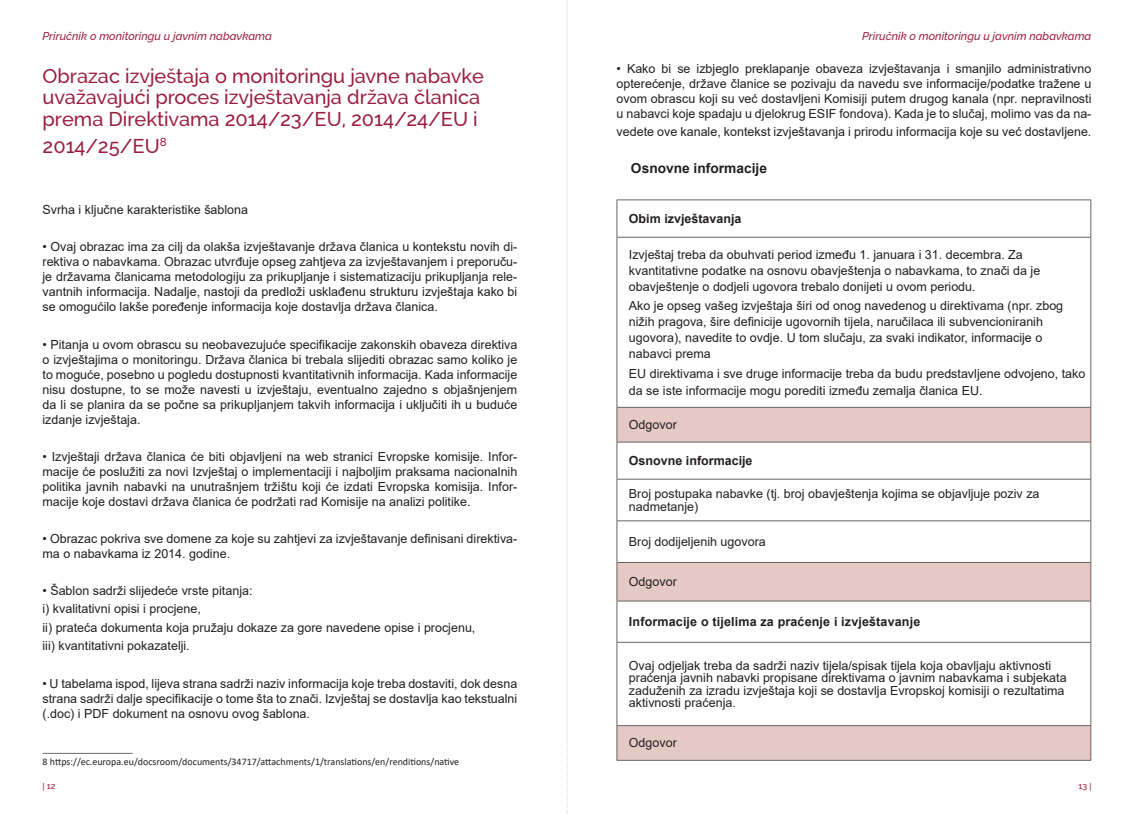
<style>
.page{position:relative;width:1134px;height:815px;background:#fff}
.page>*{position:absolute;margin:0;border:0;box-sizing:border-box;transform-origin:0 0}
.t1{font:500 20px/21.6px "Raleway";color:#9b1e3f}
.t2{font:700 13.75px "Arial";color:#231f20}
.t3{font:12.5px/15px "Arial";color:#231f20}
.t4{font:700 12.5px "Arial";letter-spacing:.015em;color:#231f20}
.t5{font:italic 500 11.25px "Raleway";color:#9b1e3f}
.t6{font:10px "Calibri";color:#231f20}
.t7{font:500 8.75px "Raleway";color:#9b1e3f}
</style>
<div class="page">
<svg style="left:566px;top:1px;width:2px;height:813px"></svg>
<hr style="left:43px;top:753px;width:90px;height:1px;background:#6c6d70">
<svg style="left:618px;top:408px;width:472px;height:352px"></svg>
<hr style="left:617px;top:200px;width:474px;height:1px;background:#6b6360">
<hr style="left:617px;top:200px;width:1px;height:37px;background:#6b6360">
<hr style="left:1090px;top:200px;width:1px;height:37px;background:#6b6360">
<hr style="left:617px;top:237px;width:474px;height:1px;background:#6b6360">
<hr style="left:617px;top:238px;width:1px;height:169px;background:#6b6360">
<hr style="left:1090px;top:238px;width:1px;height:169px;background:#6b6360">
<hr style="left:617px;top:442px;width:1px;height:37px;background:#6b6360">
<hr style="left:1090px;top:442px;width:1px;height:37px;background:#6b6360">
<hr style="left:617px;top:479px;width:474px;height:1px;background:#6b6360">
<hr style="left:617px;top:479px;width:1px;height:42px;background:#6b6360">
<hr style="left:1090px;top:479px;width:1px;height:42px;background:#6b6360">
<hr style="left:617px;top:521px;width:474px;height:1px;background:#6b6360">
<hr style="left:617px;top:521px;width:1px;height:41px;background:#6b6360">
<hr style="left:1090px;top:521px;width:1px;height:41px;background:#6b6360">
<hr style="left:617px;top:601px;width:1px;height:41px;background:#6b6360">
<hr style="left:1090px;top:601px;width:1px;height:41px;background:#6b6360">
<hr style="left:617px;top:642px;width:474px;height:1px;background:#6b6360">
<hr style="left:617px;top:643px;width:1px;height:82px;background:#6b6360">
<hr style="left:1090px;top:643px;width:1px;height:82px;background:#6b6360">
<hr style="left:617px;top:407px;width:474px;height:1px;background:#6b6360">
<hr style="left:617px;top:408px;width:1px;height:34px;background:#6b6360">
<hr style="left:1090px;top:408px;width:1px;height:34px;background:#6b6360">
<hr style="left:617px;top:442px;width:474px;height:1px;background:#6b6360">
<hr style="left:617px;top:562px;width:474px;height:1px;background:#6b6360">
<hr style="left:617px;top:563px;width:1px;height:38px;background:#6b6360">
<hr style="left:1090px;top:563px;width:1px;height:38px;background:#6b6360">
<hr style="left:617px;top:601px;width:474px;height:1px;background:#6b6360">
<hr style="left:617px;top:725px;width:474px;height:1px;background:#6b6360">
<hr style="left:617px;top:726px;width:1px;height:34px;background:#6b6360">
<hr style="left:1090px;top:726px;width:1px;height:34px;background:#6b6360">
<hr style="left:617px;top:760px;width:474px;height:1px;background:#6b6360">
<p class="t5" style="left:43px;top:29px;width:231px">Priručnik o monitoringu u javnim nabavkama</p>
<p class="t5" style="left:862px;top:29px;width:231px">Priručnik o monitoringu u javnim nabavkama</p>
<h1 class="t1" style="left:43px;top:65px;width:443px">Obrazac izvještaja o monitoringu javne nabavke uvažavajući proces izvještavanja država članica prema Direktivama 2014/23/EU, 2014/24/EU i</h1>
<h1 class="t1" style="left:43px;top:135px;width:126px">2014/25/EU<sup>8</sup></h1>
<p class="t3" style="left:43px;top:202px;width:207px">Svrha i ključne karakteristike šablona</p>
<p class="t3" style="left:43px;top:239px;width:476px;text-align:justify">• Ovaj obrazac ima za cilj da olakša izvještavanje država članica u kontekstu novih di&shy;rektiva o nabavkama. Obrazac utvrđuje opseg zahtjeva za izvještavanjem i preporuču&shy;je državama članicama metodologiju za prikupljanje i sistematizaciju prikupljanja rele&shy;vantnih informacija. Nadalje, nastoji da predloži usklađenu strukturu izvještaja kako bi se omogućilo lakše poređenje informacija koje dostavlja država članica.</p>
<p class="t3" style="left:43px;top:337px;width:476px;text-align:justify">• Pitanja u ovom obrascu su neobavezujuće specifikacije zakonskih obaveza direktiva o izvještajima o monitoringu. Država članica bi trebala slijediti obrazac samo koliko je to moguće, posebno u pogledu dostupnosti kvantitativnih informacija. Kada informacije nisu dostupne, to se može navesti u izvještaju, eventualno zajedno s objašnjenjem da li se planira da se počne sa prikupljanjem takvih informacija i uključiti ih u buduće izdanje izvještaja.</p>
<p class="t3" style="left:43px;top:449px;width:476px;text-align:justify">• Izvještaji država članica će biti objavljeni na web stranici Evropske komisije. Infor&shy;macije će poslužiti za novi Izvještaj o implementaciji i najboljim praksama nacionalnih politika javnih nabavki na unutrašnjem tržištu koji će izdati Evropska komisija. Infor&shy;macije koje dostavi država članica će podržati rad Komisije na analizi politike.</p>
<p class="t3" style="left:43px;top:531px;width:476px">• Obrazac pokriva sve domene za koje su zahtjevi za izvještavanje definisani direktiva&shy;ma o nabavkama iz 2014. godine.</p>
<p class="t3" style="left:43px;top:581px;width:434px;line-height:18.5px">• Šablon sadrži slijedeće vrste pitanja:<br>i) kvalitativni opisi i procjene,<br>ii) prateća dokumenta koja pružaju dokaze za gore navedene opise i procjenu, iii) kvantitativni pokazatelji.</p>
<p class="t3" style="left:43px;top:676px;width:476px;text-align:justify">• U tabelama ispod, lijeva strana sadrži naziv informacija koje treba dostaviti, dok desna strana sadrži dalje specifikacije o tome šta to znači. Izvještaj se dostavlja kao tekstualni (.doc) i PDF dokument na osnovu ovog šablona.</p>
<p class="t6" style="left:43px;top:755px;width:418px">8 https://ec.europa.eu/docsroom/documents/34717/attachments/1/translations/en/renditions/native</p>
<p class="t3" style="left:617px;top:61px;width:476px;text-align:justify">• Kako bi se izbjeglo preklapanje obaveza izvještavanja i smanjilo administrativno opterećenje, države članice se pozivaju da navedu sve informacije/podatke tražene u ovom obrascu koji su već dostavljeni Komisiji putem drugog kanala (npr. nepravilnosti u nabavci koje spadaju u djelokrug ESIF fondova). Kada je to slučaj, molimo vas da na-</p>
<p class="t3" style="left:617px;top:124px;width:476px">vedete ove kanale, kontekst izvještavanja i prirodu informacija koje su već dostavljene.</p>
<p class="t2" style="left:631px;top:158px;width:138px">Osnovne informacije</p>
<p class="t4" style="left:629px;top:210px;width:114px">Obim izvještavanja</p>
<p class="t3" style="left:629px;top:247px;width:413px;line-height:15.9px">Izvještaj treba da obuhvati period između 1. januara i 31. decembra. Za kvantitativne podatke na osnovu obavještenja o nabavkama, to znači da je obavještenje o dodjeli ugovora trebalo donijeti u ovom periodu.</p>
<p class="t3" style="left:629px;top:298px;width:436px;line-height:15.9px">Ako je opseg vašeg izvještaja širi od onog navedenog u direktivama (npr. zbog nižih pragova, šire definicije ugovornih tijela, naručilaca ili subvencioniranih ugovora), navedite to ovdje. U tom slučaju, za svaki indikator, informacije o nabavci prema</p>
<p class="t3" style="left:629px;top:365px;width:458px;line-height:16.5px">EU direktivama i sve druge informacije treba da budu predstavljene odvojeno, tako da se iste informacije mogu porediti između zemalja članica EU.</p>
<p class="t3" style="left:629px;top:417px;width:49px">Odgovor</p>
<p class="t4" style="left:629px;top:452px;width:125px">Osnovne informacije</p>
<p class="t3" style="left:629px;top:487px;width:412px;line-height:12.6px">Broj postupaka nabavke (tj. broj obavještenja kojima se objavljuje poziv za nadmetanje)</p>
<p class="t3" style="left:629px;top:534px;width:138px">Broj dodijeljenih ugovora</p>
<p class="t3" style="left:629px;top:574px;width:49px">Odgovor</p>
<p class="t4" style="left:629px;top:613px;width:293px">Informacije o tijelima za praćenje i izvještavanje</p>
<p class="t3" style="left:629px;top:659px;width:439px;line-height:12.6px">Ovaj odjeljak treba da sadrži naziv tijela/spisak tijela koja obavljaju aktivnosti praćenja javnih nabavki propisane direktivama o javnim nabavkama i subjekata zaduženih za izradu izvještaja koji se dostavlja Evropskoj komisiji o rezultatima aktivnosti praćenja.</p>
<p class="t3" style="left:629px;top:735px;width:49px">Odgovor</p>
<p class="t7" style="left:47px;top:781px;width:10px">12</p>
<p class="t7" style="left:1078px;top:781px;width:10px">13</p>
</div>
